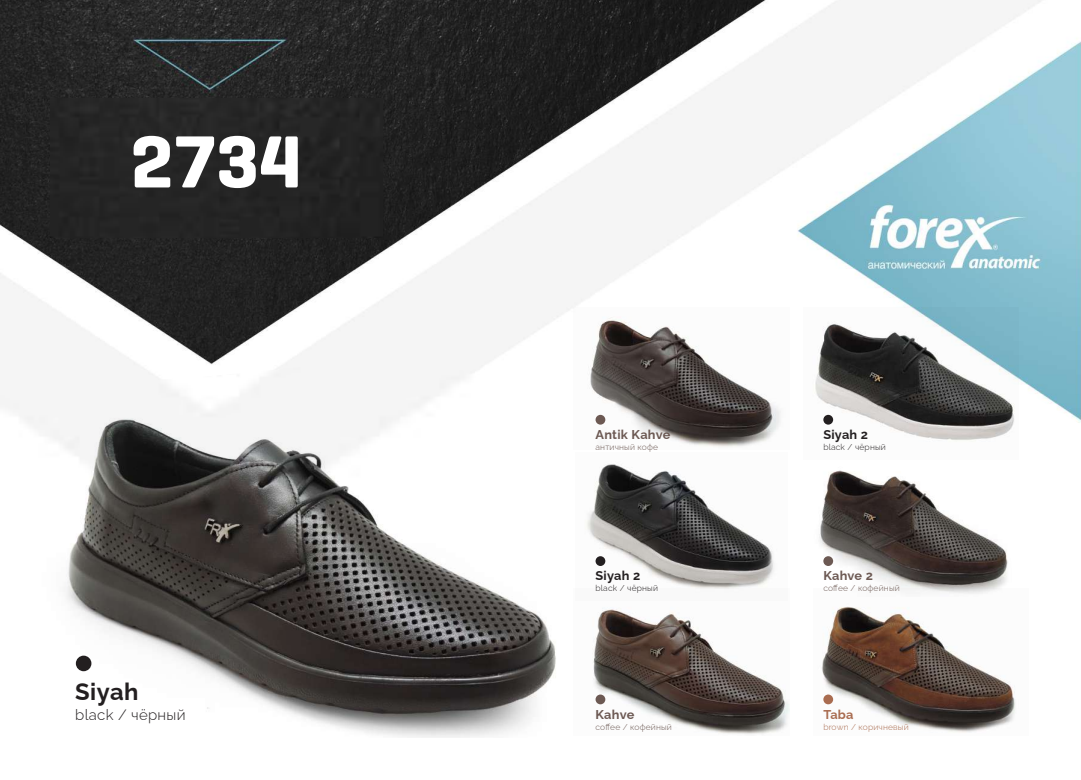
<style>
.page{position:relative;width:1081px;height:780px;background:#fff}
.page>*{position:absolute;margin:0;border:0;box-sizing:border-box;transform-origin:0 0}
.t1{font:700 75px "Geogrotesque";color:#fff}
.t2{font:700 23.75px "Raleway";letter-spacing:.02em;color:#231f20}
.t3{font:300 15px "Raleway";letter-spacing:.02em;color:#231f20}
.t4{font:700 12.75px "Raleway";letter-spacing:.015em;color:#6c5953}
.t5{font:700 12.75px "Raleway";letter-spacing:.02em;color:#231f20}
.t6{font:700 12.75px "Raleway";color:#a96c50}
.t7{font:300 8.5px "Raleway";letter-spacing:.02em;color:#6c5953}
.t8{font:300 8.5px "Raleway";letter-spacing:.02em;color:#231f20}
.t9{font:300 8.5px "Raleway";letter-spacing:.02em;color:#a96c50}
</style>
<div class="page">
<img style="left:0;top:0;width:1081px;height:423px">
<div style="left:50px;top:98px;width:332px;height:139px;background:#252525"></div>
<img style="left:0;top:355px;width:574px;height:383px">
<img style="left:37px;top:390px;width:537px;height:347px">
<img style="left:574px;top:307px;width:215px;height:140px">
<img style="left:803px;top:307px;width:215px;height:134px">
<img style="left:586px;top:464px;width:188px;height:125px">
<img style="left:819px;top:470px;width:189px;height:119px">
<img style="left:593px;top:608px;width:196px;height:127px">
<img style="left:822px;top:589px;width:193px;height:144px">
<div style="left:76px;top:655px;width:15px;height:16px;background:#231f20;border-radius:50%"></div>
<div style="left:595px;top:415px;width:10px;height:9px;background:#6c5953;border-radius:50%"></div>
<div style="left:823px;top:415px;width:10px;height:9px;background:#231f20;border-radius:50%"></div>
<div style="left:595px;top:556px;width:10px;height:10px;background:#231f20;border-radius:50%"></div>
<div style="left:823px;top:556px;width:10px;height:10px;background:#6c5953;border-radius:50%"></div>
<div style="left:595px;top:694px;width:10px;height:10px;background:#6c5953;border-radius:50%"></div>
<div style="left:823px;top:694px;width:10px;height:10px;background:#a96c50;border-radius:50%"></div>
<h1 class="t1" style="left:130px;top:115px;width:173px">2734</h1>
<h2 class="t2" style="left:75px;top:672px;width:65px">Siyah</h2>
<h3 class="t3" style="left:75px;top:702px;width:112px">black / чёрный</h3>
<h3 class="t4" style="left:595px;top:424px;width:76px">Antik Kahve</h3>
<p class="t7" style="left:595px;top:440px;width:64px">античный кофе</p>
<h3 class="t5" style="left:823px;top:424px;width:46px">Siyah 2</h3>
<p class="t8" style="left:823px;top:440px;width:64px">black / чёрный</p>
<h3 class="t5" style="left:595px;top:565px;width:46px">Siyah 2</h3>
<p class="t8" style="left:595px;top:581px;width:64px">black / чёрный</p>
<h3 class="t4" style="left:823px;top:565px;width:51px">Kahve 2</h3>
<p class="t7" style="left:823px;top:581px;width:78px">coffee / кофейный</p>
<h3 class="t4" style="left:595px;top:704px;width:40px">Kahve</h3>
<p class="t7" style="left:595px;top:720px;width:78px">coffee / кофейный</p>
<h3 class="t6" style="left:823px;top:704px;width:32px">Taba</h3>
<p class="t9" style="left:823px;top:720px;width:87px">brown / коричневый</p>
</div>
